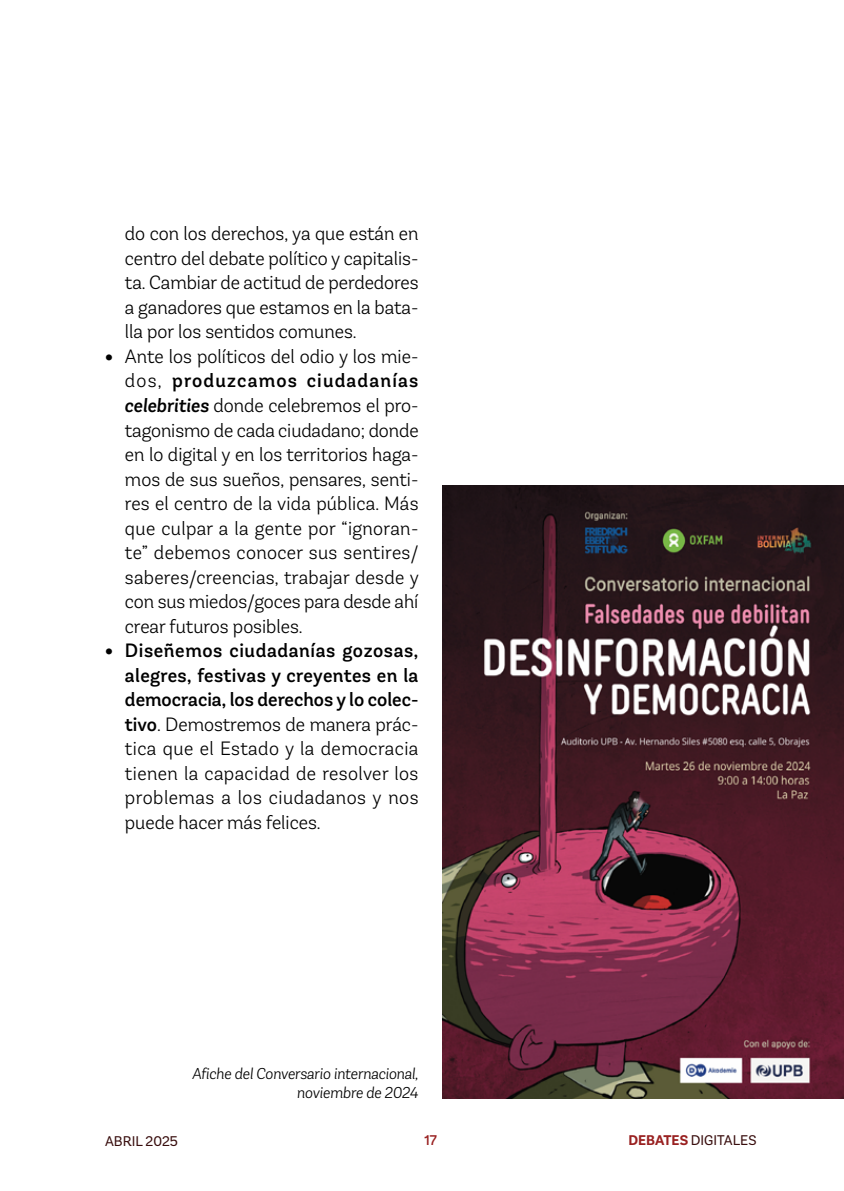
<style>
.page{position:relative;width:844px;height:1191px;background:#fff}
.page>*{position:absolute;margin:0;border:0;box-sizing:border-box;transform-origin:0 0}
.t1{font:300 19.25px/24.5px "Andes Neue";color:#000;text-align:justify}
.t2{font:italic 300 15.75px/18.9px "Andes Neue";letter-spacing:-.005em;color:#000;text-align:right}
.t3{font:14px "Andes Neue";letter-spacing:.005em;color:#380d0d}
.t4{font:500 14px "Andes Neue";color:#992121}
.s1{font-weight:900}
.s2{font-weight:500}
.s3{font-weight:500;font-style:italic}
.s4{font-weight:700;color:#992121}
</style>
<div class="page">
<img style="left:442px;top:486px;width:401px;height:612px">
<p class="t1" style="left:125px;top:221px;width:295px">do con los derechos, ya que están en centro del debate político y capitalis&shy;ta. Cambiar de actitud de perdedores a ganadores que estamos en la bata&shy;lla por los sentidos comunes.</p>
<p class="t1" style="left:125px;top:344px;width:295px;text-indent:-20px"><span class="s1">•</span> Ante los políticos del odio y los mie&shy;dos, <span class="s2">produzcamos ciudadanías </span><span class="s3">celebrities</span> donde celebremos el pro&shy;tagonismo de cada ciudadano; donde en lo digital y en los territorios haga&shy;mos de sus sueños, pensares, senti&shy;res el centro de la vida pública. Más que culpar a la gente por “ignoran&shy;te” debemos conocer sus sentires/ saberes/creencias, trabajar desde y con sus miedos/goces para desde ahí crear futuros posibles.</p>
<p class="t1" style="left:125px;top:638px;width:295px;text-indent:-20px"><span class="s1">•</span> <span class="s2">Diseñemos ciudadanías gozosas, alegres, festivas y creyentes en la democracia, los derechos y lo colec&shy;tivo</span>. Demostremos de manera prác&shy;tica que el Estado y la democracia tienen la capacidad de resolver los problemas a los ciudadanos y nos puede hacer más felices.</p>
<p class="t2" style="left:192px;top:1064px;width:227px">Afiche del Conversario internacional, noviembre de 2024</p>
<p class="t3" style="left:105px;top:1132px;width:74px">ABRIL 2025</p>
<p class="t4" style="left:424px;top:1131px;width:14px">17</p>
<p class="t3" style="left:628px;top:1131px;width:130px"><span class="s4">DEBATES</span> DIGITALES</p>
</div>
